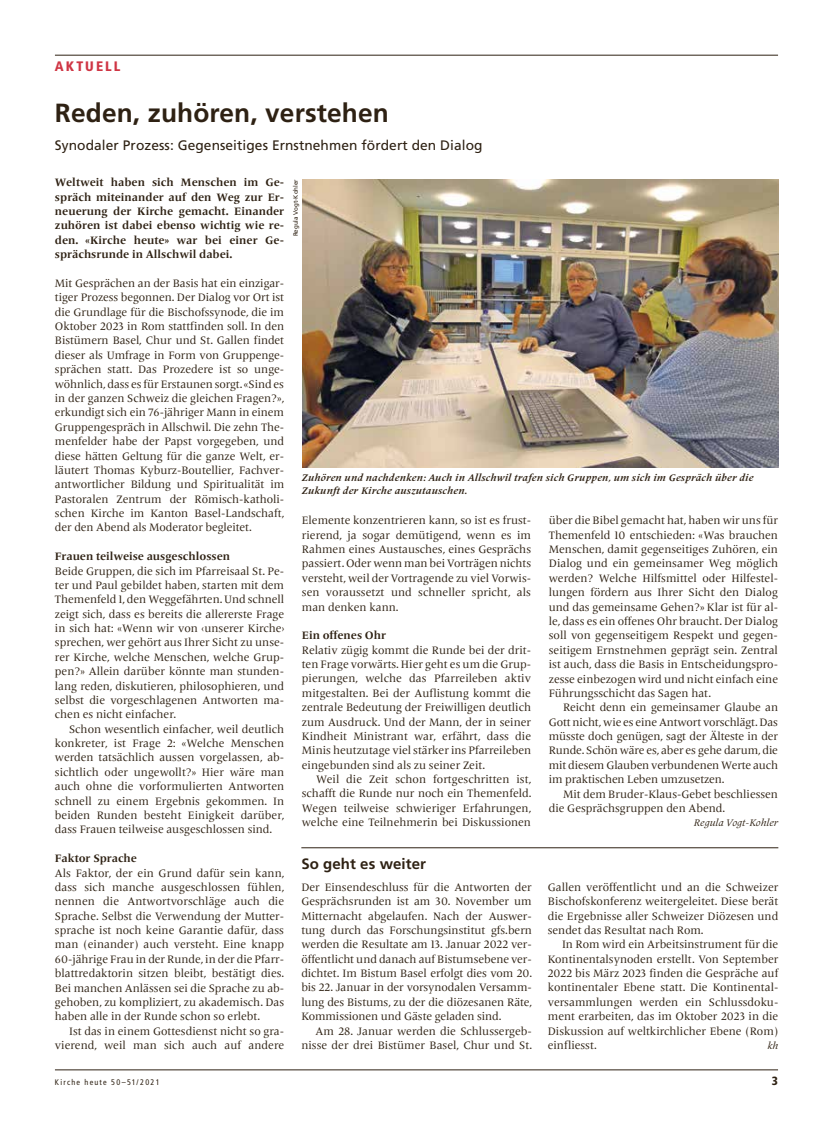
<style>
.page{position:relative;width:833px;height:1134px;background:#fff}
.page>*{position:absolute;margin:0;border:0;box-sizing:border-box;transform-origin:0 0}
.t1{font:700 26.25px "Frutiger";letter-spacing:.005em;color:#2e2113}
.t2{font:700 15px "Frutiger";letter-spacing:.005em;color:#2e2113}
.t3{font:13.75px "Frutiger";letter-spacing:.005em;color:#2e2113}
.t4{font:900 condensed 13.75px "Frutiger";letter-spacing:.15em;color:#cf3544}
.t5{font:900 condensed 11.88px "Frutiger";color:#2e2113}
.t6{font:11.25px/14.4px "Frutiger Serif LT Pro";color:#2e2113;text-align:justify}
.t7{font:700 11.25px/14.4px "Frutiger Serif LT Pro";color:#2e2113;text-align:justify}
.t8{font:italic 700 10px/12.5px "Frutiger Serif LT Pro";letter-spacing:.025em;color:#2e2113}
.t9{font:italic 10px "Frutiger Serif LT Pro";color:#2e2113}
.t10{font:condensed 8.12px "Frutiger";letter-spacing:.15em;color:#2e2113}
.t11{font:6.25px "Frutiger";color:#2e2113}
</style>
<div class="page">
<hr style="left:55px;top:1070px;width:723px;height:1px;background:#2e2113">
<hr style="left:55px;top:55px;width:723px;height:1px;background:#2e2113">
<img style="left:302px;top:179px;width:476px;height:288px">
<hr style="left:301px;top:847px;width:477px;height:1px;background:#2e2113">
<p class="t4" style="left:55px;top:58px;width:67px">AKTUELL</p>
<h1 class="t1" style="left:55px;top:97px;width:335px">Reden, zuhören, verstehen</h1>
<p class="t3" style="left:55px;top:137px;width:429px">Synodaler Prozess: Gegenseitiges Ernstnehmen fördert den Dialog</p>
<p class="t7" style="left:55px;top:175px;width:231px">Weltweit haben sich Menschen im Ge&shy;spräch miteinander auf den Weg zur Er&shy;neuerung der Kirche gemacht. Einander zuhören ist dabei ebenso wichtig wie re&shy;den. «Kirche heute» war bei einer Ge&shy;sprächsrunde in Allschwil dabei.</p>
<p class="t6" style="left:55px;top:276px;width:231px">Mit Gesprächen an der Basis hat ein einzigar&shy;tiger Prozess begonnen. Der Dialog vor Ort ist die Grundlage für die Bischofssynode, die im Oktober 2023 in Rom stattfinden soll. In den Bistümern Basel, Chur und St. Gallen findet dieser als Umfrage in Form von Gruppenge&shy;sprächen statt. Das Prozedere ist so unge&shy;wöhnlich, dass es für Erstaunen sorgt. «Sind es in der ganzen Schweiz die gleichen Fragen?», erkundigt sich ein 76-jähriger Mann in einem Gruppengespräch in Allschwil. Die zehn The&shy;menfelder habe der Papst vorgegeben, und diese hätten Geltung für die ganze Welt, er&shy;läutert Thomas Kyburz-Boutellier, Fachver&shy;antwortlicher Bildung und Spiritualität im Pastoralen Zentrum der Römisch-katholi&shy;schen Kirche im Kanton Basel-Landschaft, der den Abend als Moderator begleitet.</p>
<p class="t7" style="left:55px;top:549px;width:177px">Frauen teilweise ausgeschlossen</p>
<p class="t6" style="left:55px;top:564px;width:231px">Beide Gruppen, die sich im Pfarreisaal St. Pe&shy;ter und Paul gebildet haben, starten mit dem Themenfeld 1, den Weggefährten. Und schnell zeigt sich, dass es bereits die allererste Frage in sich hat: «Wenn wir von ‹unserer Kirche› sprechen, wer gehört aus Ihrer Sicht zu unse&shy;rer Kirche, welche Menschen, welche Grup&shy;pen?» Allein darüber könnte man stunden&shy;lang reden, diskutieren, philosophieren, und selbst die vorgeschlagenen Antworten ma&shy;chen es nicht einfacher.</p>
<p class="t6" style="left:55px;top:722px;width:231px;text-indent:14px">Schon wesentlich einfacher, weil deutlich konkreter, ist Frage 2: «Welche Menschen werden tatsächlich aussen vorgelassen, ab&shy;sichtlich oder ungewollt?» Hier wäre man auch ohne die vorformulierten Antworten schnell zu einem Ergebnis gekommen. In beiden Runden besteht Einigkeit darüber, dass Frauen teilweise ausgeschlossen sind.</p>
<p class="t7" style="left:55px;top:851px;width:84px">Faktor Sprache</p>
<p class="t6" style="left:55px;top:866px;width:231px">Als Faktor, der ein Grund dafür sein kann, dass sich manche ausgeschlossen fühlen, nennen die Antwortvorschläge auch die Sprache. Selbst die Verwendung der Mutter&shy;sprache ist noch keine Garantie dafür, dass man (einander) auch versteht. Eine knapp 60-jährige Frau in der Runde, in der die Pfarr&shy;blattredaktorin sitzen bleibt, bestätigt dies.<br>Bei manchen Anlässen sei die Sprache zu ab&shy;gehoben, zu kompliziert, zu akademisch. Das haben alle in der Runde schon so erlebt.</p>
<p class="t6" style="left:55px;top:1024px;width:231px;text-align:right">Ist das in einem Gottesdienst nicht so gra&shy;vierend, weil man sich auch auf andere</p>
<p class="t11" style="left:292px;top:236px;width:59px;rotate:-90deg">Regula Vogt-Kohler</p>
<p class="t8" style="left:302px;top:471px;width:453px">Zuhören und nachdenken: Auch in Allschwil trafen sich Gruppen, um sich im Gespräch über die<br>Zukunft der Kirche auszutauschen.</p>
<p class="t6" style="left:302px;top:513px;width:231px">Elemente konzentrieren kann, so ist es frust&shy;rierend, ja sogar demütigend, wenn es im Rahmen eines Austausches, eines Gesprächs passiert. Oder wenn man bei Vorträgen nichts versteht, weil der Vortragende zu viel Vorwis&shy;sen voraussetzt und schneller spricht, als man denken kann.</p>
<p class="t7" style="left:302px;top:628px;width:86px">Ein offenes Ohr</p>
<p class="t6" style="left:302px;top:643px;width:231px">Relativ zügig kommt die Runde bei der drit&shy;ten Frage vorwärts. Hier geht es um die Grup&shy;pierungen, welche das Pfarreileben aktiv mitgestalten. Bei der Auflistung kommt die zentrale Bedeutung der Freiwilligen deutlich zum Ausdruck. Und der Mann, der in seiner Kindheit Ministrant war, erfährt, dass die Minis heutzutage viel stärker ins Pfarreileben eingebunden sind als zu seiner Zeit.</p>
<p class="t6" style="left:302px;top:772px;width:231px;text-indent:14px">Weil die Zeit schon fortgeschritten ist, schafft die Runde nur noch ein Themenfeld.<br>Wegen teilweise schwieriger Erfahrungen, welche eine Teilnehmerin bei Diskussionen</p>
<p class="t6" style="left:549px;top:513px;width:231px">über die Bibel gemacht hat, haben wir uns für Themenfeld 10 entschieden: «Was brauchen Menschen, damit gegenseitiges Zuhören, ein Dialog und ein gemeinsamer Weg möglich werden? Welche Hilfsmittel oder Hilfestel&shy;lungen fördern aus Ihrer Sicht den Dialog und das gemeinsame Gehen?» Klar ist für al&shy;le, dass es ein offenes Ohr braucht. Der Dialog soll von gegenseitigem Respekt und gegen&shy;seitigem Ernstnehmen geprägt sein. Zentral ist auch, dass die Basis in Entscheidungspro&shy;zesse einbezogen wird und nicht einfach eine Führungsschicht das Sagen hat.</p>
<p class="t6" style="left:549px;top:700px;width:231px;text-indent:14px">Reicht denn ein gemeinsamer Glaube an Gott nicht, wie es eine Antwort vorschlägt. Das müsste doch genügen, sagt der Älteste in der Runde. Schön wäre es, aber es gehe darum, die mit diesem Glauben verbundenen Werte auch im praktischen Leben umzusetzen.</p>
<p class="t6" style="left:549px;top:787px;width:231px;text-indent:14px">Mit dem Bruder-Klaus-Gebet beschliessen die Gesprächsgruppen den Abend.</p>
<p class="t9" style="left:693px;top:817px;width:86px">Regula Vogt-Kohler</p>
<h2 class="t2" style="left:301px;top:855px;width:126px">So geht es weiter</h2>
<p class="t6" style="left:301px;top:880px;width:232px">Der Einsendeschluss für die Antworten der Gesprächsrunden ist am 30. November um Mitternacht abgelaufen. Nach der Auswer&shy;tung durch das Forschungsinstitut gfs.bern werden die Resultate am 13. Januar 2022 ver&shy;öffentlicht und danach auf Bistumsebene ver&shy;dichtet. Im Bistum Basel erfolgt dies vom 20. bis 22. Januar in der vorsynodalen Versamm&shy;lung des Bistums, zu der die diözesanen Räte, Kommissionen und Gäste geladen sind.</p>
<p class="t6" style="left:301px;top:1024px;width:232px;text-align:right">Am 28. Januar werden die Schlussergeb&shy;nisse der drei Bistümer Basel, Chur und St.</p>
<p class="t6" style="left:548px;top:880px;width:232px">Gallen veröffentlicht und an die Schweizer Bischofskonferenz weitergeleitet. Diese berät die Ergebnisse aller Schweizer Diözesen und sendet das Resultat nach Rom.</p>
<p class="t6" style="left:548px;top:937px;width:232px;text-indent:14px">In Rom wird ein Arbeitsinstrument für die Kontinentalsynoden erstellt. Von September 2022 bis März 2023 finden die Gespräche auf kontinentaler Ebene statt. Die Kontinental&shy;versammlungen werden ein Schlussdoku&shy;ment erarbeiten, das im Oktober 2023 in die Diskussion auf weltkirchlicher Ebene (Rom) einfliesst.</p>
<p class="t9" style="left:767px;top:1039px;width:12px">kh</p>
<p class="t10" style="left:55px;top:1077px;width:106px">Kirche heute 50–51/2021</p>
<p class="t5" style="left:772px;top:1074px;width:8px">3</p>
</div>
